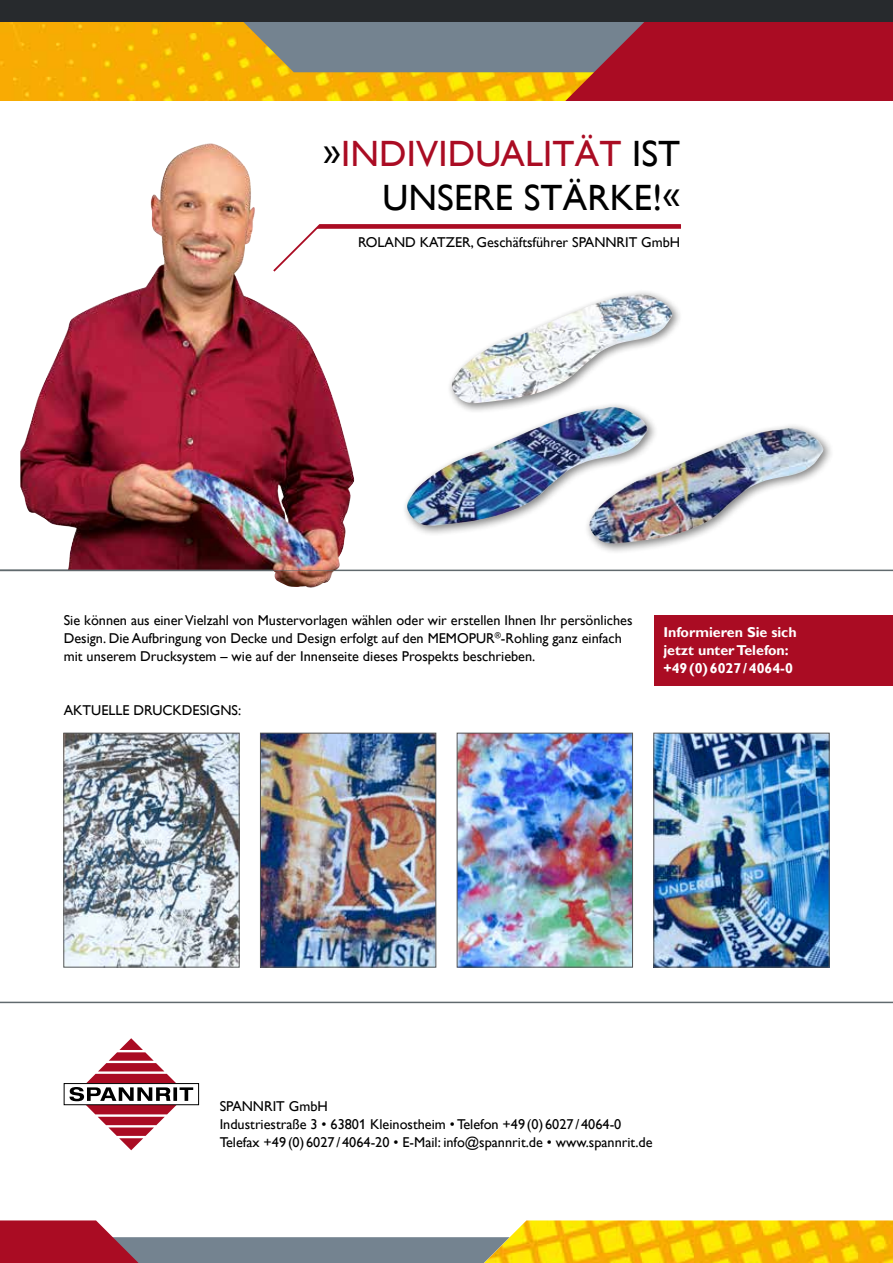
<style>
.page{position:relative;width:893px;height:1263px;background:#fff}
.page>*{position:absolute;margin:0;border:0;box-sizing:border-box;transform-origin:0 0}
.t1{font:36.6px/44px "Gill Alt One";letter-spacing:.005em;color:#000;text-align:right}
.t2{font:14.25px/18px "Gill Alt One";color:#000}
.t3{font:700 14.25px/17.5px "Gill Alt One";color:#fff}
.s1{color:#aa0c23}
</style>
<div class="page">
<hr style="left:0;top:1002px;width:893px;height:1px;background:#616a6e">
<div style="left:64px;top:1083px;width:135px;height:22px;border:1px solid #000"></div>
<svg style="left:69px;top:1038px;width:124px;height:112px"></svg>
<hr style="left:0;top:570px;width:893px;height:1px;background:#616a6e">
<img style="left:20px;top:143px;width:335px;height:427px">
<img style="left:273px;top:571px;width:62px;height:17px">
<svg style="left:271px;top:223px;width:410px;height:51px"></svg>
<div style="left:402px;top:402px;width:257px;height:135px;background:#000;opacity:.5"></div>
<img style="left:407px;top:407px;width:241px;height:119px">
<div style="left:584px;top:423px;width:250px;height:132px;background:#000;opacity:.5"></div>
<img style="left:589px;top:428px;width:235px;height:116px">
<div style="left:447px;top:289px;width:236px;height:125px;background:#000;opacity:.5"></div>
<img style="left:451px;top:294px;width:222px;height:109px">
<img style="left:65px;top:735px;width:173px;height:230px">
<div style="left:63px;top:733px;width:177px;height:234px;border:1px solid #565656"></div>
<img style="left:262px;top:735px;width:172px;height:230px">
<div style="left:260px;top:733px;width:176px;height:234px;border:1px solid #565656"></div>
<img style="left:459px;top:735px;width:172px;height:230px">
<div style="left:457px;top:733px;width:176px;height:234px;border:1px solid #565656"></div>
<img style="left:655px;top:735px;width:173px;height:230px">
<div style="left:653px;top:733px;width:177px;height:234px;border:1px solid #565656"></div>
<div style="left:654px;top:615px;width:239px;height:71px;background:#aa0c23"></div>
<img style="left:510px;top:1220px;width:383px;height:43px">
<img style="left:0;top:21px;width:565px;height:80px">
<svg style="left:195px;top:21px;width:370px;height:51px;background:#8c8a72"></svg>
<svg style="left:565px;top:21px;width:328px;height:80px;background:#a31b2e"></svg>
<svg style="left:0;top:1220px;width:510px;height:43px"></svg>
<div style="left:0;top:0;width:893px;height:21px;background:#272a2d"></div>
<h1 class="t1" style="left:323px;top:131px;width:359px">»<span class="s1">INDIVIDUALITÄT</span> IST<br>UNSERE STÄRKE!«</h1>
<p class="t2" style="left:358px;top:233px;width:324px">ROLAND KATZER, Geschäftsführer SPANNRIT GmbH</p>
<p class="t2" style="left:64px;top:611px;width:570px">Sie können aus einer Vielzahl von Mustervorlagen wählen oder wir erstellen Ihnen Ihr persönliches<br>Design. Die Aufbringung von Decke und Design erfolgt auf den MEMOPUR<sup>®</sup>-Rohling ganz einfach mit unserem Drucksystem – wie auf der Innenseite dieses Prospekts beschrieben.</p>
<p class="t2" style="left:64px;top:701px;width:179px">AKTUELLE DRUCKDESIGNS:</p>
<p class="t3" style="left:663px;top:624px;width:135px">Informieren Sie sich jetzt unter Telefon: +49(0)6027/4064-0</p>
<p class="t2" style="left:220px;top:1097px;width:434px">SPANNRIT GmbH<br>Industriestraße 3 • 63801 Kleinostheim • Telefon +49(0)6027/ 4064-0<br>Telefax +49(0)6027/4064-20 • E-Mail: info@spannrit.de • www.spannrit.de</p>
</div>
